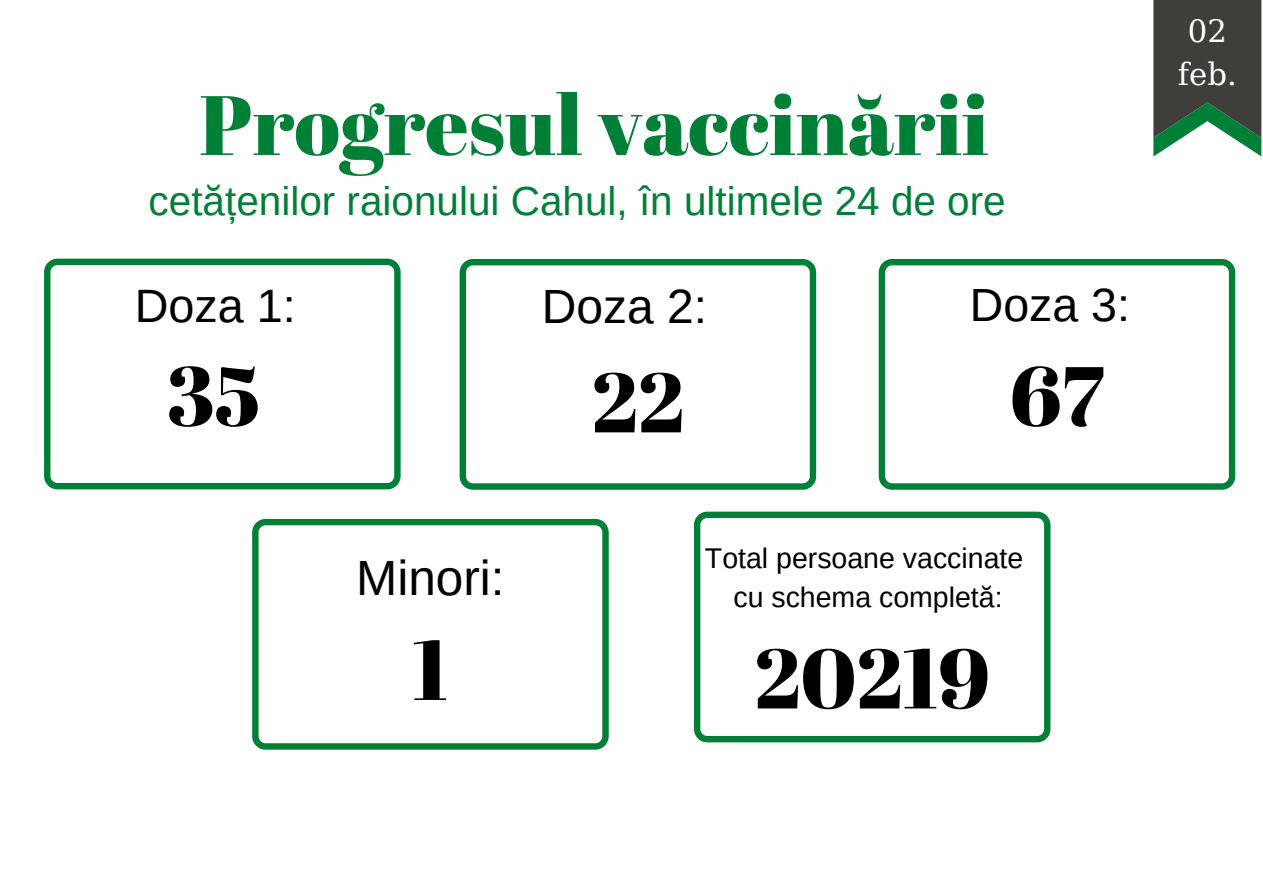
<style>
.page{position:relative;width:1263px;height:894px;background:#fff}
.page>*{position:absolute;margin:0;border:0;box-sizing:border-box;transform-origin:0 0}
.t1{font:84px "Abril Fatface";color:#008037}
.t2{font:84px "Abril Fatface";color:#000}
.t3{font:49.5px "Arimo";color:#000}
.t4{font:48px "Arimo";color:#000}
.t5{font:46.8px "Arimo";color:#000}
.t6{font:46.5px "Arimo";color:#000}
.t7{font:40.5px "Arimo";color:#008037}
.t8{font:30.75px/42.5px "DejaVu Serif";color:#fff;text-align:center}
.t9{font:28.5px "Arimo";color:#000}
</style>
<div class="page">
<svg style="left:44px;top:258px;width:357px;height:231px"></svg>
<svg style="left:879px;top:259px;width:356px;height:230px"></svg>
<svg style="left:252px;top:518px;width:357px;height:231px"></svg>
<svg style="left:694px;top:511px;width:356px;height:231px"></svg>
<svg style="left:1153px;top:0;width:108px;height:156px;background:#505e53"></svg>
<svg style="left:460px;top:259px;width:356px;height:230px"></svg>
<p class="t1" style="left:200px;top:66px;width:791px">Progresul vaccinării</p>
<p class="t7" style="left:149px;top:179px;width:859px">cetățenilor raionului Cahul, în ultimele 24 de ore</p>
<p class="t5" style="left:135px;top:280px;width:163px">Doza 1:</p>
<p class="t2" style="left:167px;top:337px;width:95px">35</p>
<p class="t3" style="left:356px;top:550px;width:150px">Minori:</p>
<p class="t2" style="left:412px;top:610px;width:37px">1</p>
<p class="t4" style="left:542px;top:279px;width:167px">Doza 2:</p>
<p class="t2" style="left:591px;top:343px;width:94px">22</p>
<p class="t6" style="left:970px;top:279px;width:162px">Doza 3:</p>
<p class="t2" style="left:1010px;top:337px;width:96px">67</p>
<p class="t9" style="left:705px;top:541px;width:320px">Total persoane vaccinate</p>
<p class="t9" style="left:733px;top:581px;width:271px">cu schema completă:</p>
<p class="t2" style="left:754px;top:619px;width:237px">20219</p>
<p class="t8" style="left:1178px;top:11px;width:60px">02 feb.</p>
</div>
